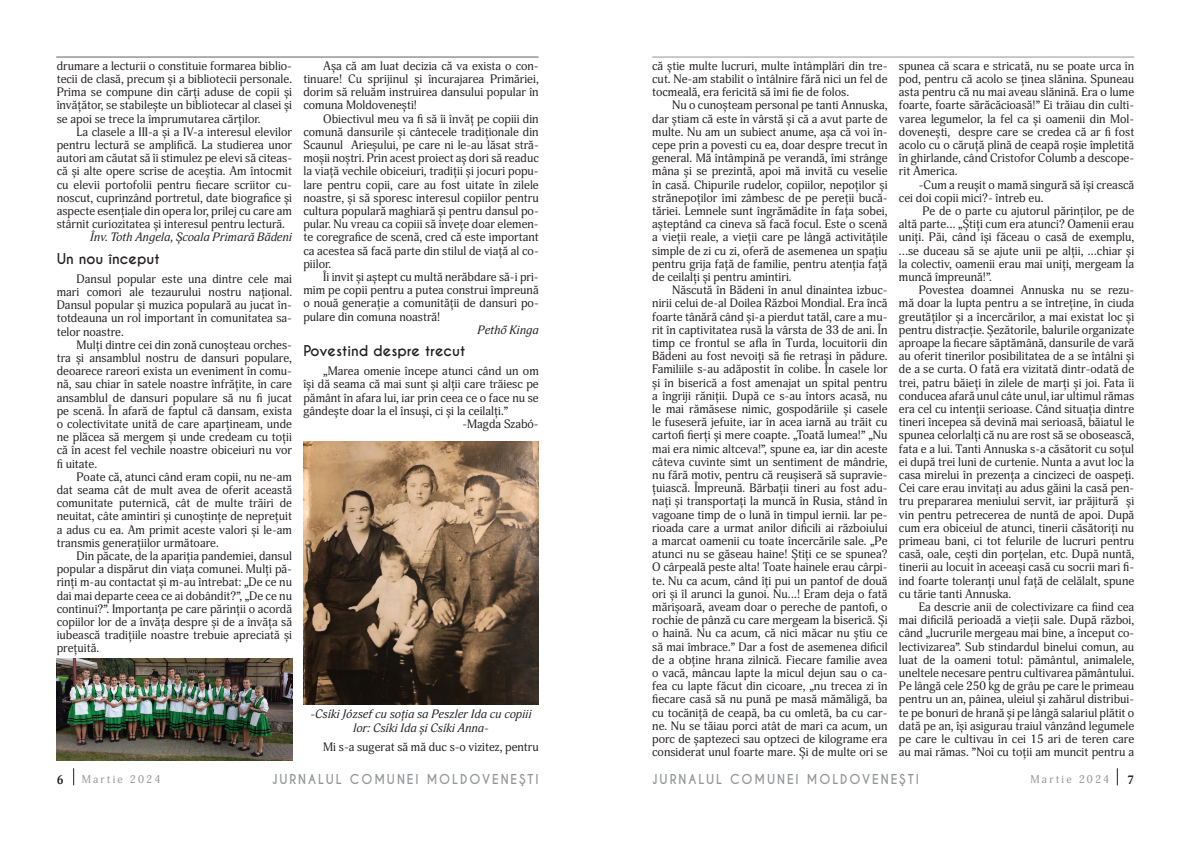
<style>
.page{position:relative;width:1191px;height:842px;background:#fff}
.page>*{position:absolute;margin:0;border:0;box-sizing:border-box;transform-origin:0 0}
.t1{font:700 14px "Caviar Dreams";color:#231f20}
.t2{font:700 12.8px "Caviar Dreams";letter-spacing:.16em;color:#939598;scale:.93 1}
.t3{font:12px/13.2px "Adonis";color:#231f20;text-align:justify}
.t4{font:italic 12px/13.5px "Adonis";color:#231f20;text-align:center}
.t5{font:700 12px "Adonis";color:#231f20}
.t6{font:11px "Adonis";letter-spacing:.2em;color:#939598}
</style>
<div class="page">
<hr style="left:56px;top:57px;width:482px;height:1px;background:#939598">
<hr style="left:57px;top:57px;width:482px;height:1px;background:#939598">
<svg style="left:73px;top:768px;width:1px;height:17px"></svg>
<img style="left:57px;top:658px;width:235px;height:102px">
<img style="left:303px;top:441px;width:236px;height:264px">
<svg style="left:1116px;top:768px;width:1px;height:17px"></svg>
<hr style="left:652px;top:57px;width:482px;height:1px;background:#939598">
<p class="t3" style="left:57px;top:59px;width:237px">drumare a lecturii o constituie formarea biblio&shy;tecii de clasă, precum şi a bibliotecii personale.<br>Prima se compune din cărţi aduse de copii şi învăţător, se stabileşte un bibliotecar al clasei şi se apoi se trece la împrumutarea cărţilor.</p>
<p class="t3" style="left:57px;top:125px;width:237px;text-indent:20px">La clasele a III-a şi a IV-a interesul elevilor pentru lectură se amplifică. La studierea unor autori am căutat să îi stimulez pe elevi să citeas&shy;că şi alte opere scrise de aceştia. Am întocmit cu elevii portofolii pentru fiecare scriitor cu&shy;noscut, cuprinzând portretul, date biografice şi aspecte esenţiale din opera lor, prilej cu care am stârnit curiozitatea şi interesul pentru lectură.</p>
<p class="t4" style="left:90px;top:231px;width:203px">Înv. Toth Angela, Școala Primară Bădeni</p>
<p class="t1" style="left:57px;top:250px;width:104px">Un nou început</p>
<p class="t3" style="left:57px;top:272px;width:237px;text-indent:20px">Dansul popular este una dintre cele mai mari comori ale tezaurului nostru național.<br>Dansul popular și muzica populară au jucat în&shy;totdeauna un rol important în comunitatea sa&shy;telor noastre.</p>
<p class="t3" style="left:57px;top:338px;width:237px;text-indent:20px">Mulți dintre cei din zonă cunoșteau orches&shy;tra și ansamblul nostru de dansuri populare, deoarece rareori exista un eveniment în comu&shy;nă, sau chiar în satele noastre înfrățite, în care ansamblul de dansuri populare să nu fi jucat pe scenă. În afară de faptul că dansam, exista o colectivitate unită de care aparțineam, unde ne plăcea să mergem și unde credeam cu toții că în acest fel vechile noastre obiceiuri nu vor fi uitate.</p>
<p class="t3" style="left:57px;top:470px;width:237px;text-indent:20px">Poate că, atunci când eram copii, nu ne-am dat seama cât de mult avea de oferit această comunitate puternică, cât de multe trăiri de neuitat, câte amintiri și cunoștințe de neprețuit a adus cu ea. Am primit aceste valori și le-am transmis generațiilor următoare.</p>
<p class="t3" style="left:57px;top:550px;width:237px;text-indent:20px">Din păcate, de la apariția pandemiei, dansul popular a dispărut din viața comunei. Mulți pă&shy;rinți m-au contactat și m-au întrebat: „De ce nu dai mai departe ceea ce ai dobândit?”, „De ce nu continui?”. Importanța pe care părinții o acordă copiilor lor de a învăța despre și de a învăța să iubească tradițiile noastre trebuie apreciată și prețuită.</p>
<p class="t3" style="left:303px;top:59px;width:237px;text-indent:20px">Așa că am luat decizia că va exista o con&shy;tinuare! Cu sprijinul și încurajarea Primăriei, dorim să reluăm instruirea dansului popular în comuna Moldovenești!</p>
<p class="t3" style="left:303px;top:112px;width:237px;text-indent:20px">Obiectivul meu va fi să îi învăț pe copiii din comună dansurile și cântecele tradiționale din Scaunul Arieșului, pe care ni le-au lăsat stră&shy;moșii noștri. Prin acest proiect aș dori să readuc la viață vechile obiceiuri, tradiții și jocuri popu&shy;lare pentru copii, care au fost uitate în zilele noastre, și să sporesc interesul copiilor pentru cultura populară maghiară și pentru dansul po&shy;pular. Nu vreau ca copiii să învețe doar elemen&shy;te coregrafice de scenă, cred că este important ca acestea să facă parte din stilul de viață al co&shy;piilor.</p>
<p class="t3" style="left:303px;top:271px;width:237px;text-indent:20px">Îi invit și aștept cu multă nerăbdare să-i pri&shy;mim pe copii pentru a putea construi împreună o nouă generație a comunității de dansuri po&shy;pulare din comuna noastră!</p>
<p class="t4" style="left:477px;top:323px;width:63px">Pethő Kinga</p>
<p class="t1" style="left:303px;top:342px;width:163px">Povestind despre trecut</p>
<p class="t3" style="left:323px;top:365px;width:217px">„Marea omenie începe atunci când un om</p>
<p class="t3" style="left:303px;top:378px;width:237px">își dă seama că mai sunt și alții care trăiesc pe</p>
<p class="t3" style="left:303px;top:391px;width:237px">pământ în afara lui, iar prin ceea ce o face nu se</p>
<p class="t3" style="left:303px;top:404px;width:206px">gândește doar la el însuși, ci și la ceilalți.”</p>
<p class="t3" style="left:462px;top:418px;width:78px">-Magda Szabó-</p>
<p class="t4" style="left:310px;top:708px;width:222px">-Csíki József cu soția sa Peszler Ida cu copiii lor: Csíki Ida și Csíki Anna-</p>
<p class="t3" style="left:323px;top:740px;width:217px">Mi s-a sugerat să mă duc s-o vizitez, pentru</p>
<p class="t5" style="left:57px;top:772px;width:8px">6</p>
<p class="t6" style="left:82px;top:773px;width:80px">Martie 2024</p>
<p class="t2" style="left:272px;top:771px;width:288px">JURNALUL COMUNEI MOLDOVENEŞTI</p>
<p class="t3" style="left:652px;top:59px;width:237px">că știe multe lucruri, multe întâmplări din tre&shy;cut. Ne-am stabilit o întâlnire fără nici un fel de tocmeală, era fericită să îmi fie de folos.</p>
<p class="t3" style="left:652px;top:99px;width:237px;text-indent:20px">Nu o cunoșteam personal pe tanti Annuska, dar știam că este în vârstă și că a avut parte de multe. Nu am un subiect anume, așa că voi în&shy;cepe prin a povesti cu ea, doar despre trecut în general. Mă întâmpină pe verandă, îmi strânge mâna și se prezintă, apoi mă invită cu veselie în casă. Chipurile rudelor, copiilor, nepoților și strănepoților îmi zâmbesc de pe pereții bucă&shy;tăriei. Lemnele sunt îngrămădite în fața sobei, așteptând ca cineva să facă focul. Este o scenă a vieții reale, a vieții care pe lângă activitățile simple de zi cu zi, oferă de asemenea un spațiu pentru grija față de familie, pentru atenția față de ceilalți și pentru amintiri.</p>
<p class="t3" style="left:652px;top:284px;width:237px;text-indent:20px">Născută în Bădeni în anul dinaintea izbuc&shy;nirii celui de-al Doilea Război Mondial. Era încă foarte tânără când și-a pierdut tatăl, care a mu&shy;rit în captivitatea rusă la vârsta de 33 de ani. În timp ce frontul se afla în Turda, locuitorii din Bădeni au fost nevoiți să fie retrași în pădure.<br>Familiile s-au adăpostit în colibe. În casele lor și în biserică a fost amenajat un spital pentru a îngriji răniții. După ce s-au întors acasă, nu le mai rămăsese nimic, gospodăriile și casele le fuseseră jefuite, iar în acea iarnă au trăit cu cartofi fierți și mere coapte. „Toată lumea!” „Nu mai era nimic altceva!”, spune ea, iar din aceste câteva cuvinte simt un sentiment de mândrie, nu fără motiv, pentru că reușiseră să supravie&shy;țuiască. Împreună. Bărbații tineri au fost adu&shy;nați și transportați la muncă în Rusia, stând în vagoane timp de o lună în timpul iernii. Iar pe&shy;rioada care a urmat anilor dificili ai războiului a marcat oamenii cu toate încercările sale. „Pe atunci nu se găseau haine! Știți ce se spunea?<br>O cârpeală peste alta! Toate hainele erau cârpi&shy;te. Nu ca acum, când îți pui un pantof de două ori și îl arunci la gunoi. Nu...! Eram deja o fată mărișoară, aveam doar o pereche de pantofi, o rochie de pânză cu care mergeam la biserică. Și o haină. Nu ca acum, că nici măcar nu știu ce să mai îmbrace.” Dar a fost de asemenea dificil de a obține hrana zilnică. Fiecare familie avea o vacă, mâncau lapte la micul dejun sau o ca&shy;fea cu lapte făcut din cicoare, „nu trecea zi în fiecare casă să nu pună pe masă mămăligă, ba cu tocăniță de ceapă, ba cu omletă, ba cu car&shy;ne. Nu se tăiau porci atât de mari ca acum, un porc de șaptezeci sau optzeci de kilograme era considerat unul foarte mare. Și de multe ori se</p>
<p class="t3" style="left:899px;top:59px;width:237px">spunea că scara e stricată, nu se poate urca în pod, pentru că acolo se ținea slănina. Spuneau asta pentru că nu mai aveau slănină. Era o lume foarte, foarte sărăcăcioasă!” Ei trăiau din culti&shy;varea legumelor, la fel ca și oamenii din Mol&shy;dovenești, despre care se credea că ar fi fost acolo cu o căruță plină de ceapă roșie împletită în ghirlande, când Cristofor Columb a descope&shy;rit America.</p>
<p class="t3" style="left:899px;top:178px;width:237px;text-indent:20px">-Cum a reușit o mamă singură să își crească cei doi copii mici?- întreb eu.</p>
<p class="t3" style="left:899px;top:205px;width:237px;text-indent:24px">Pe de o parte cu ajutorul părinților, pe de altă parte... „Știți cum era atunci? Oamenii erau uniți. Păi, când își făceau o casă de exemplu, ...se duceau să se ajute unii pe alții, ...chiar și la colectiv, oamenii erau mai uniți, mergeam la muncă împreună!”.</p>
<p class="t3" style="left:899px;top:284px;width:237px;text-indent:20px">Povestea doamnei Annuska nu se rezu&shy;mă doar la lupta pentru a se întreține, în ciuda greutăților și a încercărilor, a mai existat loc și pentru distracție. Șezătorile, balurile organizate aproape la fiecare săptămână, dansurile de vară au oferit tinerilor posibilitatea de a se întâlni și de a se curta. O fată era vizitată dintr-odată de trei, patru băieți în zilele de marți și joi. Fata îi conducea afară unul câte unul, iar ultimul rămas era cel cu intenții serioase. Când situația dintre tineri începea să devină mai serioasă, băiatul le spunea celorlalți că nu are rost să se obosească, fata e a lui. Tanti Annuska s-a căsătorit cu soțul ei după trei luni de curtenie. Nunta a avut loc la casa mirelui în prezența a cincizeci de oaspeți.<br>Cei care erau invitați au adus găini la casă pen&shy;tru prepararea meniului servit, iar prăjitură și vin pentru petrecerea de nuntă de apoi. După cum era obiceiul de atunci, tinerii căsătoriți nu primeau bani, ci tot felurile de lucruri pentru casă, oale, cești din porțelan, etc. După nuntă, tinerii au locuit în aceeași casă cu socrii mari fi&shy;ind foarte toleranți unul față de celălalt, spune cu tărie tanti Annuska.</p>
<p class="t3" style="left:899px;top:601px;width:237px;text-indent:20px">Ea descrie anii de colectivizare ca fiind cea mai dificilă perioadă a vieții sale. După război, când „lucrurile mergeau mai bine, a început co&shy;lectivizarea”. Sub stindardul binelui comun, au luat de la oameni totul: pământul, animalele, uneltele necesare pentru cultivarea pământului.<br>Pe lângă cele 250 kg de grâu pe care le primeau pentru un an, pâinea, uleiul și zahărul distribui&shy;te pe bonuri de hrană și pe lângă salariul plătit o dată pe an, își asigurau traiul vânzând legumele pe care le cultivau în cei 15 ari de teren care au mai rămas. ”Noi cu toții am muncit pentru a</p>
<p class="t2" style="left:652px;top:771px;width:288px">JURNALUL COMUNEI MOLDOVENEŞTI</p>
<p class="t6" style="left:1030px;top:773px;width:80px">Martie 2024</p>
<p class="t5" style="left:1127px;top:772px;width:8px">7</p>
</div>
